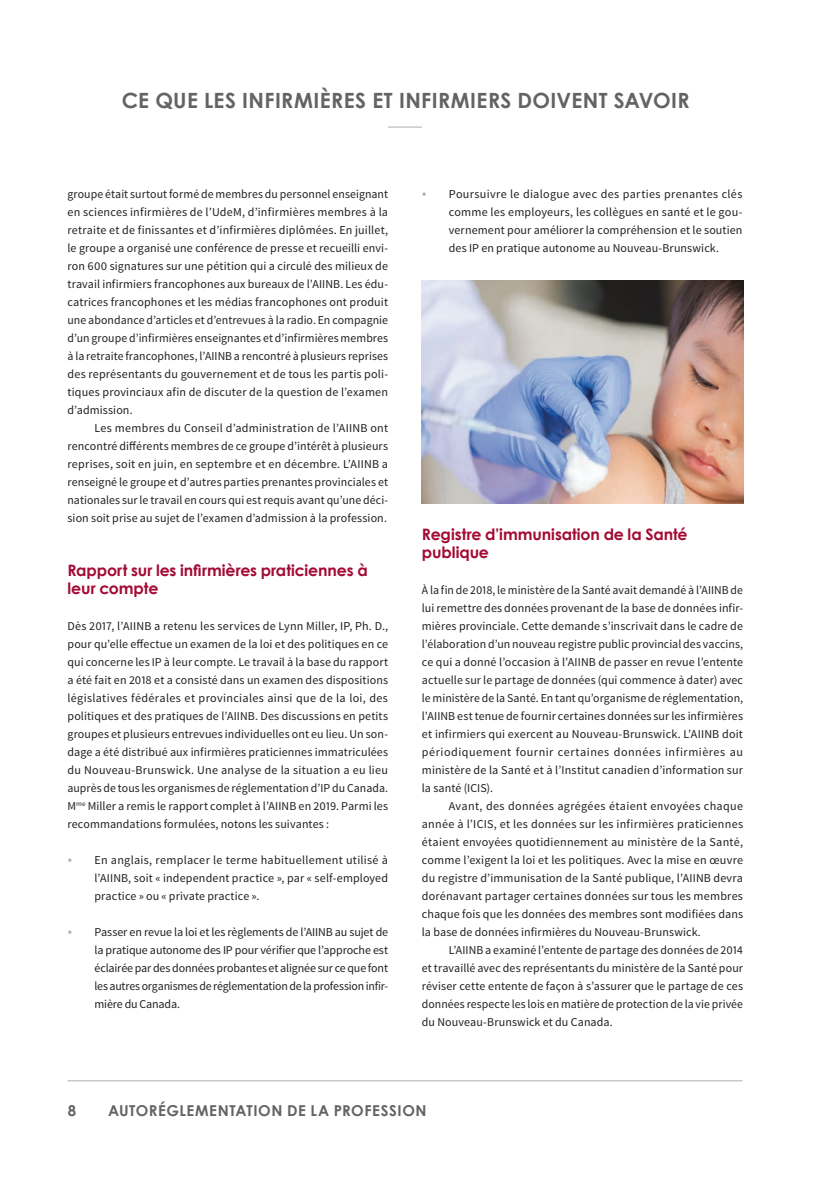
<style>
.page{position:relative;width:837px;height:1188px;background:#fff}
.page>*{position:absolute;margin:0;border:0;box-sizing:border-box;transform-origin:0 0}
.t1{font:700 21px "Century Gothic";letter-spacing:.02em;color:#636366}
.t2{font:700 15.75px/18px "Century Gothic";letter-spacing:-.005em;color:#a30a34}
.t3{font:700 15px "Century Gothic";letter-spacing:.04em;color:#636366}
.p_indent{font:12px/18px "Source Sans Pro";letter-spacing:.01em;color:#231f20;text-align:justify}
.s1{font-family:"Milo OT";font-size:13.5px;color:#b2b3b7}
</style>
<div class="page">
<img style="left:422px;top:281px;width:321px;height:223px">
<hr style="left:68px;top:1080px;width:674px;height:2px;background:#c7c8ca">
<hr style="left:388px;top:126px;width:34px;height:2px;background:#c7c8ca">
<p class="t1" style="left:122px;top:84px;width:569px">CE QUE LES INFIRMIÈRES ET INFIRMIERS DOIVENT SAVOIR</p>
<p class="p_indent" style="left:68px;top:185px;width:322px">groupe était surtout formé de membres du personnel enseignant en sciences infirmières de l’UdeM, d’infirmières membres à la retraite et de finissantes et d’infirmières diplômées. En juillet, le groupe a organisé une conférence de presse et recueilli envi&shy;ron 600 signatures sur une pétition qui a circulé des milieux de travail infirmiers francophones aux bureaux de l’AIINB. Les édu&shy;catrices francophones et les médias francophones ont produit une abondance d’articles et d’entrevues à la radio. En compagnie d’un groupe d’infirmières enseignantes et d’infirmières membres à la retraite francophones, l’AIINB a rencontré à plusieurs reprises des représentants du gouvernement et de tous les partis poli&shy;tiques provinciaux afin de discuter de la question de l’examen d’admission.</p>
<p class="p_indent" style="left:68px;top:419px;width:322px;text-indent:27px">Les membres du Conseil d’administration de l’AIINB ont rencontré différents membres de ce groupe d’intérêt à plusieurs reprises, soit en juin, en septembre et en décembre. L’AIINB a renseigné le groupe et d’autres parties prenantes provinciales et nationales sur le travail en cours qui est requis avant qu’une déci&shy;sion soit prise au sujet de l’examen d’admission à la profession.</p>
<p class="t2" style="left:68px;top:561px;width:302px">Rapport sur les infirmières praticiennes à leur compte</p>
<p class="p_indent" style="left:68px;top:617px;width:322px">Dès 2017, l’AIINB a retenu les services de Lynn Miller, IP, Ph. D., pour qu’elle effectue un examen de la loi et des politiques en ce qui concerne les IP à leur compte. Le travail à la base du rapport a été fait en 2018 et a consisté dans un examen des dispositions législatives fédérales et provinciales ainsi que de la loi, des politiques et des pratiques de l’AIINB. Des discussions en petits groupes et plusieurs entrevues individuelles ont eu lieu. Un son&shy;dage a été distribué aux infirmières praticiennes immatriculées du Nouveau-Brunswick. Une analyse de la situation a eu lieu auprès de tous les organismes de réglementation d’IP du Canada.<br>M<sup>me</sup> Miller a remis le rapport complet à l’AIINB en 2019. Parmi les recommandations formulées, notons les suivantes :</p>
<p class="p_indent" style="left:94px;top:851px;width:295px;text-indent:-27px"><span class="s1">•</span> En anglais, remplacer le terme habituellement utilisé à l’AIINB, soit « independent practice », par « self-employed practice » ou « private practice ».</p>
<p class="p_indent" style="left:94px;top:923px;width:295px;text-indent:-27px"><span class="s1">•</span> Passer en revue la loi et les règlements de l’AIINB au sujet de la pratique autonome des IP pour vérifier que l’approche est éclairée par des données probantes et alignée sur ce que font les autres organismes de réglementation de la profession infir&shy;mière du Canada.</p>
<p class="p_indent" style="left:449px;top:185px;width:295px;text-indent:-27px"><span class="s1">•</span> Poursuivre le dialogue avec des parties prenantes clés comme les employeurs, les collègues en santé et le gou&shy;vernement pour améliorer la compréhension et le soutien des IP en pratique autonome au Nouveau-Brunswick.</p>
<p class="t2" style="left:422px;top:525px;width:267px">Registre d’immunisation de la Santé publique</p>
<p class="p_indent" style="left:422px;top:581px;width:323px">À la fin de 2018, le ministère de la Santé avait demandé à l’AIINB de lui remettre des données provenant de la base de données infir&shy;mières provinciale. Cette demande s’inscrivait dans le cadre de l’élaboration d’un nouveau registre public provincial des vaccins, ce qui a donné l’occasion à l’AIINB de passer en revue l’entente actuelle sur le partage de données (qui commence à dater) avec le ministère de la Santé. En tant qu’organisme de réglementation, l’AIINB est tenue de fournir certaines données sur les infirmières et infirmiers qui exercent au Nouveau-Brunswick. L’AIINB doit périodiquement fournir certaines données infirmières au ministère de la Santé et à l’Institut canadien d’information sur la santé (ICIS).</p>
<p class="p_indent" style="left:422px;top:797px;width:323px;text-indent:27px">Avant, des données agrégées étaient envoyées chaque année à l’ICIS, et les données sur les infirmières praticiennes étaient envoyées quotidiennement au ministère de la Santé, comme l’exigent la loi et les politiques. Avec la mise en œuvre du registre d’immunisation de la Santé publique, l’AIINB devra dorénavant partager certaines données sur tous les membres chaque fois que les données des membres sont modifiées dans la base de données infirmières du Nouveau-Brunswick.</p>
<p class="p_indent" style="left:422px;top:941px;width:323px;text-indent:27px">L’AIINB a examiné l’entente de partage des données de 2014 et travaillé avec des représentants du ministère de la Santé pour réviser cette entente de façon à s’assurer que le partage de ces données respecte les lois en matière de protection de la vie privée du Nouveau-Brunswick et du Canada.</p>
<p class="t3" style="left:68px;top:1099px;width:10px">8</p>
<p class="t3" style="left:108px;top:1099px;width:22px">Autor</p>
<p class="t3" style="left:158px;top:1099px;width:32px">églementat</p>
<p class="t3" style="left:253px;top:1099px;width:91px">ion de la profe</p>
<p class="t3" style="left:381px;top:1099px;width:34px">ssion</p>
</div>
